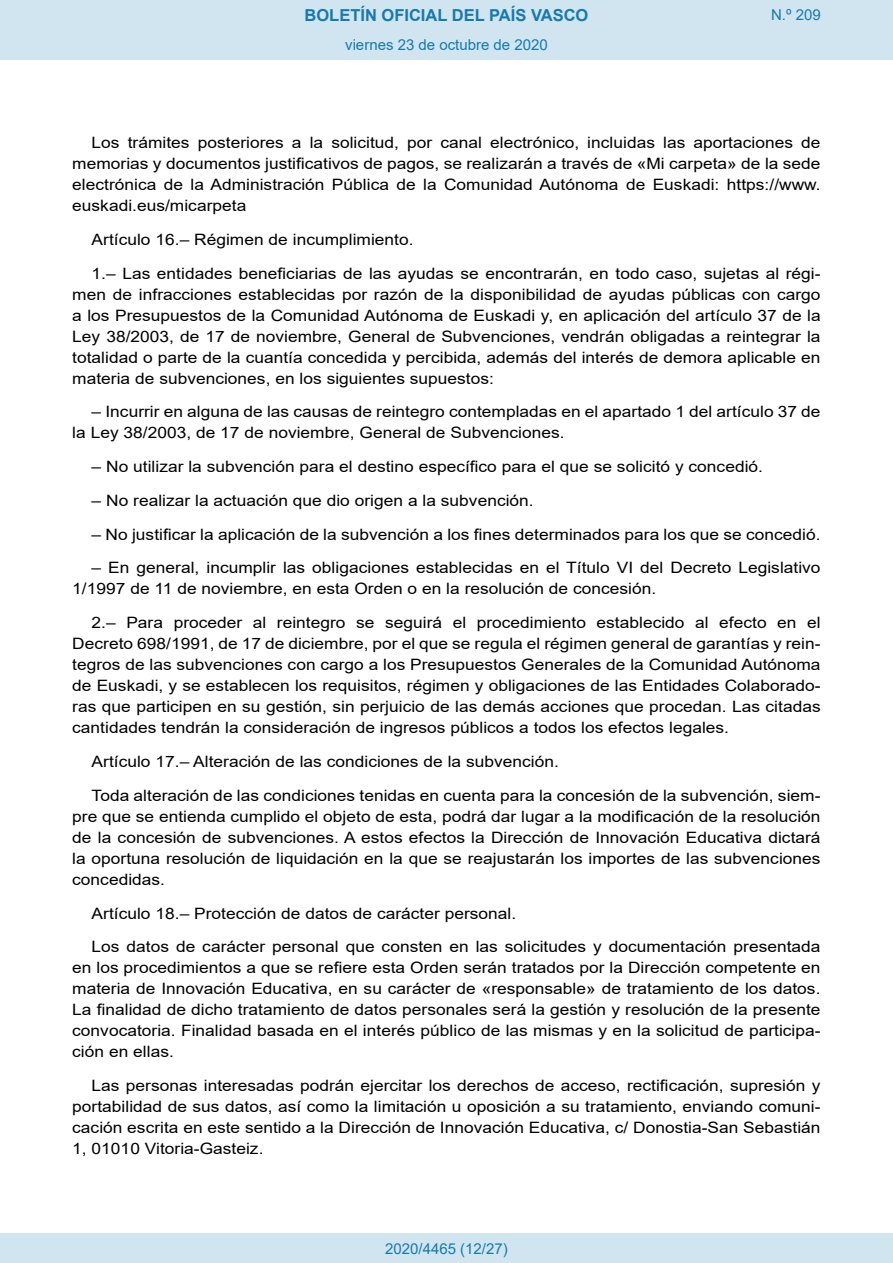
<style>
.page{position:relative;width:893px;height:1263px;background:#fff}
.page>*{position:absolute;margin:0;border:0;box-sizing:border-box;transform-origin:0 0}
.t1{font:700 16.5px "Arial";color:#1879ad}
.BOPVDetalle{font:15.6px/21px "Arial";color:#000;text-align:justify;scale:1.11 1}
.Paginacion_Centro{font:15px "Arial";color:#1879ad}
</style>
<div class="page">
<div style="left:0;top:0;width:893px;height:60px;background:#d0e5f0"></div>
<div style="left:0;top:1233px;width:893px;height:30px;background:#d0e5f0"></div>
<p class="t1" style="left:305px;top:3px;width:285px">BOLETÍN OFICIAL DEL PAÍS VASCO</p>
<p class="Paginacion_Centro" style="left:345px;top:35px;width:204px">viernes 23 de octubre de 2020</p>
<p class="Paginacion_Centro" style="left:771px;top:5px;width:51px">N.º 209</p>
<p class="BOPVDetalle" style="left:72px;top:132px;width:676px;text-indent:19px">Los trámites posteriores a la solicitud, por canal electrónico, incluidas las aportaciones de memorias y documentos justificativos de pagos, se realizarán a través de «Mi carpeta» de la sede electrónica de la Administración Pública de la Comunidad Autónoma de Euskadi: https://www. euskadi.eus/micarpeta</p>
<p class="BOPVDetalle" style="left:92px;top:229px;width:292px">Artículo 16.– Régimen de incumplimiento.</p>
<p class="BOPVDetalle" style="left:72px;top:263px;width:676px;text-indent:19px">1.– Las entidades beneficiarias de las ayudas se encontrarán, en todo caso, sujetas al régi&shy;men de infracciones establecidas por razón de la disponibilidad de ayudas públicas con cargo a los Presupuestos de la Comunidad Autónoma de Euskadi y, en aplicación del artículo 37 de la Ley 38/2003, de 17 de noviembre, General de Subvenciones, vendrán obligadas a reintegrar la totalidad o parte de la cuantía concedida y percibida, además del interés de demora aplicable en materia de subvenciones, en los siguientes supuestos:</p>
<p class="BOPVDetalle" style="left:72px;top:401px;width:676px;text-indent:19px">– Incurrir en alguna de las causas de reintegro contempladas en el apartado 1 del artículo 37 de la Ley 38/2003, de 17 de noviembre, General de Subvenciones.</p>
<p class="BOPVDetalle" style="left:92px;top:456px;width:606px">– No utilizar la subvención para el destino específico para el que se solicitó y concedió.</p>
<p class="BOPVDetalle" style="left:92px;top:490px;width:400px">– No realizar la actuación que dio origen a la subvención.</p>
<p class="BOPVDetalle" style="left:92px;top:524px;width:658px">– No justificar la aplicación de la subvención a los fines determinados para los que se concedió.</p>
<p class="BOPVDetalle" style="left:72px;top:557px;width:676px;text-indent:19px">– En general, incumplir las obligaciones establecidas en el Título VI del Decreto Legislativo<br>1/1997 de 11 de noviembre, en esta Orden o en la resolución de concesión.</p>
<p class="BOPVDetalle" style="left:72px;top:612px;width:676px;text-indent:19px">2.– Para proceder al reintegro se seguirá el procedimiento establecido al efecto en el Decreto 698/1991, de 17 de diciembre, por el que se regula el régimen general de garantías y rein&shy;tegros de las subvenciones con cargo a los Presupuestos Generales de la Comunidad Autónoma de Euskadi, y se establecen los requisitos, régimen y obligaciones de las Entidades Colaborado&shy;ras que participen en su gestión, sin perjuicio de las demás acciones que procedan. Las citadas cantidades tendrán la consideración de ingresos públicos a todos los efectos legales.</p>
<p class="BOPVDetalle" style="left:92px;top:751px;width:422px">Artículo 17.– Alteración de las condiciones de la subvención.</p>
<p class="BOPVDetalle" style="left:72px;top:785px;width:676px;text-indent:19px">Toda alteración de las condiciones tenidas en cuenta para la concesión de la subvención, siem&shy;pre que se entienda cumplido el objeto de esta, podrá dar lugar a la modificación de la resolución de la concesión de subvenciones. A estos efectos la Dirección de Innovación Educativa dictará la oportuna resolución de liquidación en la que se reajustarán los importes de las subvenciones concedidas.</p>
<p class="BOPVDetalle" style="left:92px;top:902px;width:384px">Artículo 18.– Protección de datos de carácter personal.</p>
<p class="BOPVDetalle" style="left:72px;top:936px;width:676px;text-indent:19px">Los datos de carácter personal que consten en las solicitudes y documentación presentada en los procedimientos a que se refiere esta Orden serán tratados por la Dirección competente en materia de Innovación Educativa, en su carácter de «responsable» de tratamiento de los datos.<br>La finalidad de dicho tratamiento de datos personales será la gestión y resolución de la presente convocatoria. Finalidad basada en el interés público de las mismas y en la solicitud de participa&shy;ción en ellas.</p>
<p class="BOPVDetalle" style="left:72px;top:1075px;width:676px;text-indent:19px">Las personas interesadas podrán ejercitar los derechos de acceso, rectificación, supresión y portabilidad de sus datos, así como la limitación u oposición a su tratamiento, enviando comuni&shy;cación escrita en este sentido a la Dirección de Innovación Educativa, c/ Donostia-San Sebastián 1, 01010 Vitoria-Gasteiz.</p>
<p class="Paginacion_Centro" style="left:385px;top:1238px;width:124px">2020/4465 (12/27)</p>
</div>
